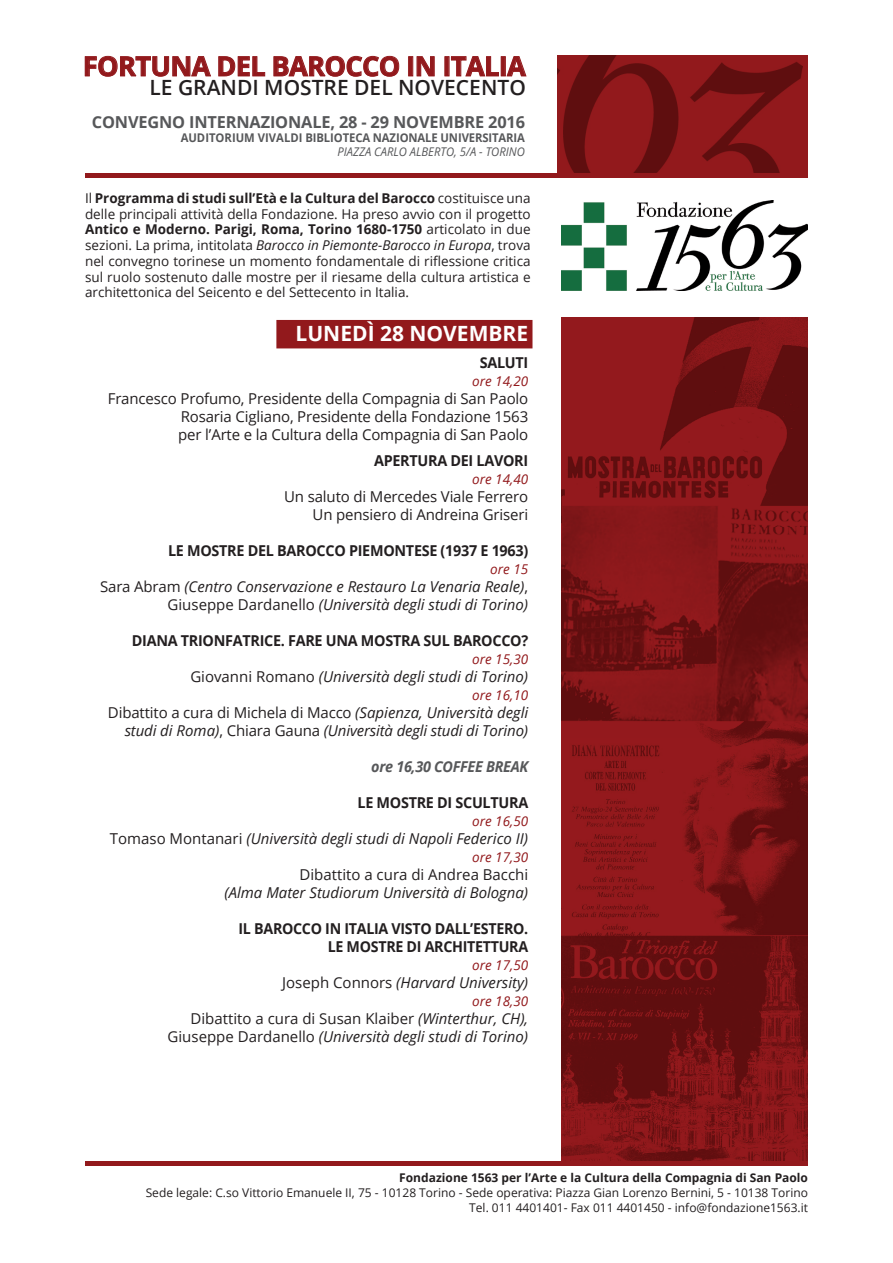
<style>
.page{position:relative;width:893px;height:1263px;background:#fff}
.page>*{position:absolute;margin:0;border:0;box-sizing:border-box;transform-origin:0 0}
.t1{font:700 27px "Open Sans";letter-spacing:-.02em;color:#92191c}
.t2{font:600 21px "Open Sans";color:#231f20}
.t3{font:700 21px "Open Sans";color:#fff}
.t4{font:700 16.5px "Open Sans";letter-spacing:-.01em;color:#57585a}
.t5{font:italic 15px/18px "Open Sans";color:#231f20;text-align:right}
.t6{font:15px/18px "Open Sans";letter-spacing:-.01em;color:#231f20;text-align:right}
.t7{font:700 15px "Open Sans";letter-spacing:-.02em;color:#231f20;scale:.96 1}
.t8{font:700 15px/18px "Open Sans";letter-spacing:-.02em;color:#231f20;text-align:right;scale:.95 1}
.t9{font:italic 700 15px "Open Sans";letter-spacing:-.02em;color:#57585a;scale:.96 1}
.t10{font:13.5px/15.8px "Open Sans";color:#231f20;text-align:justify}
.t11{font:italic 13.5px "Open Sans";color:#92191c}
.t12{font:12px/15px "Open Sans";color:#231f20;text-align:right}
.t13{font:700 12px "Open Sans";color:#231f20}
.t14{font:700 12px "Open Sans";letter-spacing:-.01em;color:#57585a;scale:.94 1}
.t15{font:italic 12px "Open Sans";color:#57585a;scale:.94 1}
.s1{font-weight:700}
.s2{font-style:italic}
.s3{font-style:normal}
</style>
<div class="page">
<div style="left:276px;top:320px;width:256px;height:28px;background:#92191c"></div>
<img style="left:562px;top:317px;width:246px;height:844px">
<img style="left:562px;top:201px;width:246px;height:89px">
<hr style="left:85px;top:1161px;width:723px;height:4px;background:#92191c">
<div style="left:558px;top:55px;width:250px;height:119px;background:#92191c"></div>
<img style="left:558px;top:55px;width:244px;height:118px">
<hr style="left:85px;top:174px;width:723px;height:4px;background:#92191c">
<svg style="left:85px;top:56px;width:126px;height:21px"></svg>
<svg style="left:218px;top:56px;width:47px;height:20px"></svg>
<svg style="left:274px;top:56px;width:125px;height:21px"></svg>
<div style="left:408px;top:56px;width:5px;height:20px;border:1px solid #92191c"></div>
<svg style="left:417px;top:56px;width:18px;height:20px"></svg>
<svg style="left:451px;top:56px;width:48px;height:20px"></svg>
<div style="left:501px;top:56px;width:4px;height:20px;border:1px solid #92191c"></div>
<svg style="left:507px;top:56px;width:19px;height:20px"></svg>
<h1 class="t1" style="left:83px;top:47px;width:444px">FORTUNA DEL BAROCCO IN ITALIA</h1>
<h2 class="t2" style="left:149px;top:73px;width:378px">LE GRANDI MOSTRE DEL NOVECENTO</h2>
<p class="t4" style="left:92px;top:110px;width:435px">CONVEGNO INTERNAZIONALE, 28 - 29 NOVEMBRE 2016</p>
<p class="t14" style="left:181px;top:129px;width:368px">AUDITORIUM VIVALDI BIBLIOTECA NAZIONALE UNIVERSITARIA</p>
<p class="t15" style="left:337px;top:144px;width:201px">PIAZZA CARLO ALBERTO, 5/A - TORINO</p>
<p class="t10" style="left:85px;top:190px;width:447px">Il <span class="s1">Programma di studi sull’Età e la Cultura del Barocco</span> costituisce una delle principali attività della Fondazione. Ha preso avvio con il progetto <span class="s1">Antico e Moderno. Parigi, Roma, Torino 1680-1750</span> articolato in due sezioni. La prima, intitolata <span class="s2">Barocco in Piemonte-Barocco in Europa</span>, trova nel convegno torinese un momento fondamentale di riflessione critica sul ruolo sostenuto dalle mostre per il riesame della cultura artistica e architettonica del Seicento e del Settecento in Italia.</p>
<h2 class="t3" style="left:296px;top:319px;width:234px">LUNEDÌ 28 NOVEMBRE</h2>
<p class="t7" style="left:480px;top:352px;width:52px">SALUTI</p>
<p class="t11" style="left:472px;top:372px;width:58px">ore 14,20</p>
<p class="t6" style="left:178px;top:389px;width:352px;text-align:justify;text-indent:-70px">Francesco Profumo, Presidente della Compagnia di San Paolo Rosaria Cigliano, Presidente della Fondazione 1563 per l’Arte e la Cultura della Compagnia di San Paolo</p>
<p class="t7" style="left:374px;top:450px;width:162px">APERTURA DEI LAVORI</p>
<p class="t11" style="left:472px;top:470px;width:58px">ore 14,40</p>
<p class="t6" style="left:284px;top:487px;width:246px">Un saluto di Mercedes Viale Ferrero<br>Un pensiero di Andreina Griseri</p>
<p class="t7" style="left:168px;top:540px;width:377px">LE MOSTRE DEL BAROCCO PIEMONTESE (1937 E 1963)</p>
<p class="t11" style="left:490px;top:560px;width:39px">ore 15</p>
<p class="t5" style="left:100px;top:577px;width:430px"><span class="s3">Sara Abram</span> (Centro Conservazione e Restauro La Venaria Reale)<span class="s3">,<br>Giuseppe Dardanello</span> (Università degli studi di Torino)</p>
<p class="t7" style="left:132px;top:630px;width:414px">DIANA TRIONFATRICE. FARE UNA MOSTRA SUL BAROCCO?</p>
<p class="t11" style="left:472px;top:650px;width:58px">ore 15,30</p>
<p class="t5" style="left:190px;top:667px;width:339px"><span class="s3">Giovanni Romano</span> (Università degli studi di Torino)</p>
<p class="t11" style="left:472px;top:686px;width:58px">ore 16,10</p>
<p class="t5" style="left:108px;top:703px;width:422px"><span class="s3">Dibattito a cura di Michela di Macco</span> (Sapienza, Università degli studi di Roma)<span class="s3">, Chiara Gauna</span> (Università degli studi di Torino)</p>
<p class="t9" style="left:371px;top:756px;width:165px">ore 16,30 COFFEE BREAK</p>
<p class="t7" style="left:357px;top:792px;width:179px">LE MOSTRE DI SCULTURA</p>
<p class="t11" style="left:472px;top:812px;width:58px">ore 16,50</p>
<p class="t5" style="left:110px;top:829px;width:420px"><span class="s3">Tomaso Montanari</span> (Università degli studi di Napoli Federico II)</p>
<p class="t11" style="left:472px;top:848px;width:58px">ore 17,30</p>
<p class="t6" style="left:299px;top:865px;width:230px">Dibattito a cura di Andrea Bacchi</p>
<p class="t5" style="left:224px;top:883px;width:305px">(Alma Mater Studiorum Università di Bologna)</p>
<p class="t8" style="left:239px;top:919px;width:306px">IL BAROCCO IN ITALIA VISTO DALL’ESTERO.<br>LE MOSTRE DI ARCHITETTURA</p>
<p class="t11" style="left:472px;top:956px;width:58px">ore 17,50</p>
<p class="t5" style="left:282px;top:973px;width:248px"><span class="s3">Joseph Connors</span> (Harvard University)</p>
<p class="t11" style="left:472px;top:992px;width:58px">ore 18,30</p>
<p class="t6" style="left:168px;top:1009px;width:362px">Dibattito a cura di Susan Klaiber <span class="s2">(Winterthur, CH),<br></span>Giuseppe Dardanello <span class="s2">(Università degli studi di Torino)</span></p>
<p class="t13" style="left:399px;top:1169px;width:410px">Fondazione 1563 per l’Arte e la Cultura della Compagnia di San Paolo</p>
<p class="t12" style="left:146px;top:1185px;width:664px">Sede legale: C.so Vittorio Emanuele II, 75 - 10128 Torino - Sede operativa: Piazza Gian Lorenzo Bernini, 5 - 10138 Torino<br>Tel. 011 4401401- Fax 011 4401450 - info@fondazione1563.it</p>
</div>
